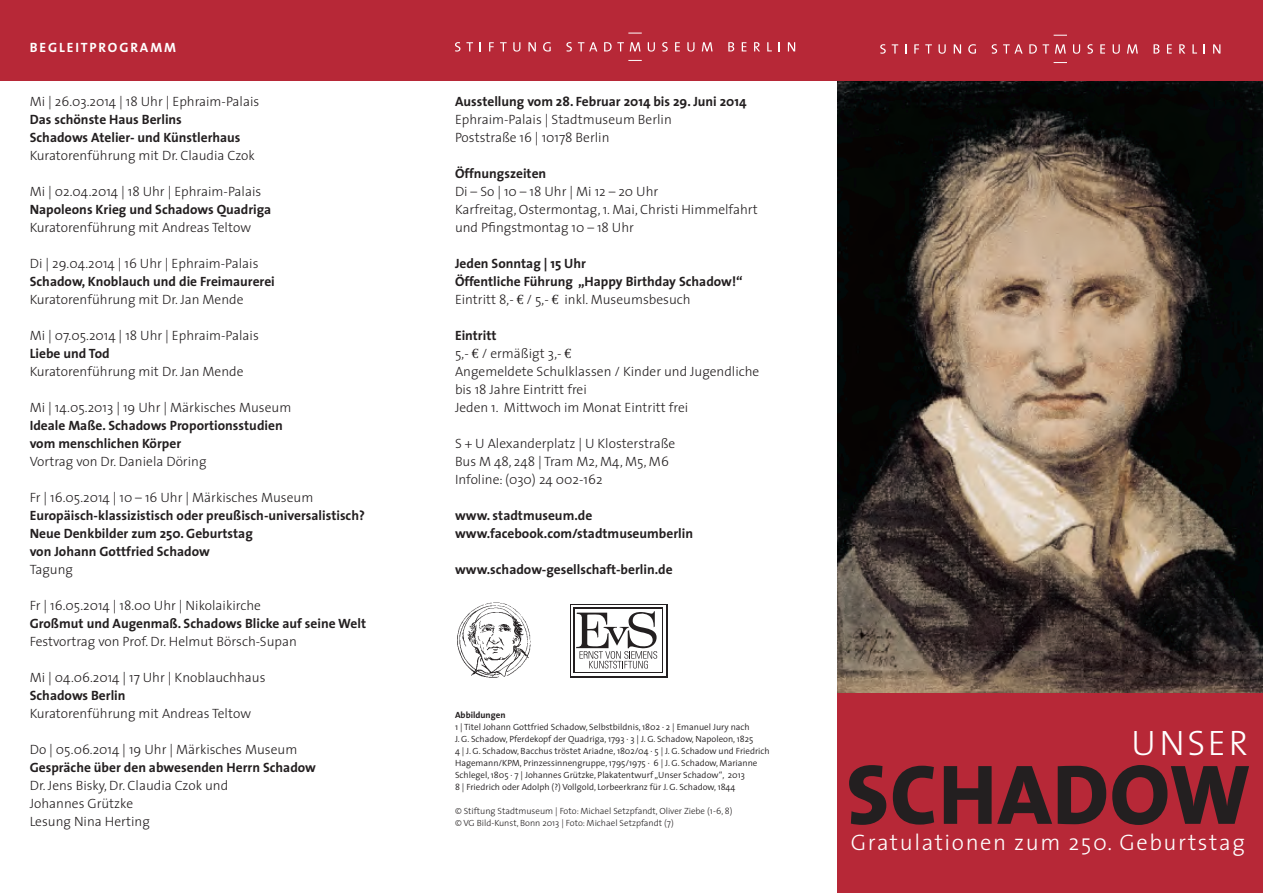
<style>
.page{position:relative;width:1263px;height:893px;background:#fff}
.page>*{position:absolute;margin:0;border:0;box-sizing:border-box;transform-origin:0 0}
.t1{font:800 85.5px "The Sans";letter-spacing:.01em;color:#231f20}
.t2{font:300 35.55px "The Sans";letter-spacing:.075em;color:#fff}
.t3{font:300 22.5px "The Sans";letter-spacing:.07em;color:#fff}
.t4{font:300 13.5px/18px "The Sans";color:#231f20}
.t5{font:700 13.5px/18px "The Sans";color:#231f20}
.t6{font:700 13.5px "The Sans";letter-spacing:.14em;color:#fff}
.t7{font:300 9px/12px "The Sans";color:#231f20}
.t8{font:300 9px/12px "The Sans";color:#231f20}
.t9{font:700 9px "The Sans";color:#231f20}
.s1{font-weight:300}
.s2{font-family:"Euro Serif Std";font-weight:400}
.s3{font-weight:700}
</style>
<div class="page">
<img style="left:838px;top:81px;width:425px;height:612px">
<div style="left:0;top:0;width:1263px;height:81px;background:#b72837"></div>
<div style="left:838px;top:693px;width:425px;height:200px;background:#b72837"></div>
<svg style="left:880px;top:44px;width:6px;height:10px"></svg>
<svg style="left:892px;top:44px;width:6px;height:10px"></svg>
<svg style="left:914px;top:44px;width:5px;height:10px"></svg>
<svg style="left:925px;top:44px;width:7px;height:10px"></svg>
<svg style="left:938px;top:44px;width:8px;height:10px"></svg>
<svg style="left:954px;top:44px;width:7px;height:10px"></svg>
<svg style="left:968px;top:44px;width:8px;height:10px"></svg>
<svg style="left:992px;top:44px;width:5px;height:10px"></svg>
<svg style="left:1003px;top:44px;width:19px;height:10px"></svg>
<svg style="left:1029px;top:44px;width:20px;height:10px"></svg>
<svg style="left:1055px;top:44px;width:11px;height:10px"></svg>
<svg style="left:1073px;top:44px;width:7px;height:10px"></svg>
<svg style="left:1087px;top:44px;width:6px;height:10px"></svg>
<svg style="left:1100px;top:44px;width:5px;height:10px"></svg>
<svg style="left:1113px;top:44px;width:7px;height:10px"></svg>
<svg style="left:1127px;top:44px;width:11px;height:10px"></svg>
<svg style="left:1153px;top:44px;width:6px;height:10px"></svg>
<svg style="left:1167px;top:44px;width:5px;height:10px"></svg>
<svg style="left:1179px;top:44px;width:6px;height:10px"></svg>
<svg style="left:1192px;top:44px;width:5px;height:10px"></svg>
<svg style="left:1213px;top:44px;width:7px;height:10px"></svg>
<svg style="left:1054px;top:35px;width:13px;height:1px"></svg>
<svg style="left:1054px;top:62px;width:13px;height:1px"></svg>
<svg style="left:455px;top:42px;width:5px;height:10px"></svg>
<svg style="left:466px;top:42px;width:7px;height:9px"></svg>
<svg style="left:489px;top:42px;width:5px;height:9px"></svg>
<svg style="left:500px;top:42px;width:7px;height:9px"></svg>
<svg style="left:513px;top:42px;width:7px;height:10px"></svg>
<svg style="left:528px;top:42px;width:8px;height:9px"></svg>
<svg style="left:543px;top:42px;width:8px;height:10px"></svg>
<svg style="left:566px;top:42px;width:6px;height:10px"></svg>
<svg style="left:578px;top:42px;width:19px;height:9px"></svg>
<svg style="left:604px;top:42px;width:20px;height:10px"></svg>
<svg style="left:630px;top:42px;width:10px;height:9px"></svg>
<svg style="left:648px;top:42px;width:7px;height:10px"></svg>
<svg style="left:662px;top:42px;width:6px;height:10px"></svg>
<svg style="left:675px;top:42px;width:5px;height:9px"></svg>
<svg style="left:687px;top:42px;width:7px;height:10px"></svg>
<svg style="left:702px;top:42px;width:11px;height:9px"></svg>
<svg style="left:728px;top:42px;width:6px;height:10px"></svg>
<svg style="left:742px;top:42px;width:4px;height:9px"></svg>
<svg style="left:754px;top:42px;width:6px;height:9px"></svg>
<svg style="left:767px;top:42px;width:5px;height:9px"></svg>
<svg style="left:778px;top:42px;width:2px;height:9px"></svg>
<svg style="left:788px;top:42px;width:7px;height:9px"></svg>
<svg style="left:628px;top:33px;width:14px;height:1px"></svg>
<svg style="left:628px;top:60px;width:14px;height:1px"></svg>
<img style="left:457px;top:602px;width:74px;height:76px">
<hr style="left:666px;top:604px;width:1px;height:73px;background:#231f20">
<hr style="left:570px;top:604px;width:1px;height:73px;background:#231f20">
<hr style="left:570px;top:604px;width:97px;height:1px;background:#231f20">
<hr style="left:570px;top:676px;width:97px;height:1px;background:#231f20">
<hr style="left:573px;top:608px;width:2px;height:65px;background:#231f20">
<hr style="left:662px;top:608px;width:1px;height:65px;background:#231f20">
<hr style="left:573px;top:672px;width:90px;height:1px;background:#231f20">
<hr style="left:573px;top:608px;width:90px;height:1px;background:#231f20">
<svg style="left:576px;top:611px;width:81px;height:57px"></svg>
<p class="t6" style="left:30px;top:37px;width:148px">BEGLEITPROGRAMM</p>
<p class="t4" style="left:30px;top:92px;width:231px">Mi | 26.03.2014 | 18 Uhr | Ephraim-Palais</p>
<p class="t5" style="left:30px;top:111px;width:212px">Das schönste Haus Berlins<br>Schadows Atelier- und Künstlerhaus</p>
<p class="t4" style="left:30px;top:146px;width:227px">Kuratorenführung mit Dr. Claudia Czok</p>
<p class="t4" style="left:30px;top:182px;width:233px">Mi | 02.04.2014 | 18 Uhr | Ephraim-Palais</p>
<p class="t5" style="left:30px;top:201px;width:243px">Napoleons Krieg und Schadows Quadriga</p>
<p class="t4" style="left:30px;top:218px;width:223px">Kuratorenführung mit Andreas Teltow</p>
<p class="t4" style="left:30px;top:254px;width:230px">Di | 29.04.2014 | 16 Uhr | Ephraim-Palais</p>
<p class="t5" style="left:30px;top:273px;width:247px">Schadow, Knoblauch und die Freimaurerei</p>
<p class="t4" style="left:30px;top:290px;width:215px">Kuratorenführung mit Dr. Jan Mende</p>
<p class="t4" style="left:30px;top:326px;width:231px">Mi | 07.05.2014 | 18 Uhr | Ephraim-Palais</p>
<p class="t5" style="left:30px;top:345px;width:82px">Liebe und Tod</p>
<p class="t4" style="left:30px;top:362px;width:215px">Kuratorenführung mit Dr. Jan Mende</p>
<p class="t4" style="left:30px;top:398px;width:263px">Mi | 14.05.2013 | 19 Uhr | Märkisches Museum</p>
<p class="t5" style="left:30px;top:416px;width:254px">Ideale Maße. Schadows Proportionsstudien vom menschlichen Körper</p>
<p class="t4" style="left:30px;top:452px;width:178px">Vortrag von Dr. Daniela Döring</p>
<p class="t4" style="left:30px;top:488px;width:285px">Fr | 16.05.2014 | 10 – 16 Uhr | Märkisches Museum</p>
<p class="t5" style="left:30px;top:507px;width:337px">Europäisch-klassizistisch oder preußisch-universalistisch?<br>Neue Denkbilder zum 250. Geburtstag<br>von Johann Gottfried Schadow</p>
<p class="t4" style="left:30px;top:560px;width:45px">Tagung</p>
<p class="t4" style="left:30px;top:596px;width:233px">Fr | 16.05.2014 | 18.00 Uhr | Nikolaikirche</p>
<p class="t5" style="left:30px;top:615px;width:338px">Großmut und Augenmaß. Schadows Blicke auf seine Welt</p>
<p class="t4" style="left:30px;top:632px;width:269px">Festvortrag von Prof. Dr. Helmut Börsch-Supan</p>
<p class="t4" style="left:30px;top:668px;width:237px">Mi | 04.06.2014 | 17 Uhr | Knoblauchhaus</p>
<p class="t5" style="left:30px;top:687px;width:97px">Schadows Berlin</p>
<p class="t4" style="left:30px;top:704px;width:223px">Kuratorenführung mit Andreas Teltow</p>
<p class="t4" style="left:30px;top:740px;width:269px">Do | 05.06.2014 | 19 Uhr | Märkisches Museum</p>
<p class="t5" style="left:30px;top:759px;width:288px">Gespräche über den abwesenden Herrn Schadow</p>
<p class="t4" style="left:30px;top:776px;width:200px">Dr. Jens Bisky, Dr. Claudia Czok und<br>Johannes Grützke<br>Lesung Nina Herting</p>
<p class="t5" style="left:455px;top:92px;width:293px">Ausstellung vom 28. Februar 2014 bis 29. Juni 2014</p>
<p class="t4" style="left:455px;top:110px;width:218px">Ephraim-Palais | Stadtmuseum Berlin<br>Poststraße 16 | 10178 Berlin</p>
<p class="t5" style="left:455px;top:164px;width:93px">Öffnungszeiten</p>
<p class="t4" style="left:455px;top:182px;width:304px">Di – So | 10 – 18 Uhr | Mi 12 – 20 Uhr<br>Karfreitag, Ostermontag, 1. Mai, Christi Himmelfahrt und Pfingstmontag 10 – 18 Uhr</p>
<p class="t5" style="left:455px;top:254px;width:289px">Jeden Sonntag | 15 Uhr<br>Öffentliche Führung „Happy Birthday Schadow!“<br><span class="s1">Eintritt 8,-</span> <span class="s2">€</span> <span class="s1">/ 5,-</span> <span class="s2">€</span> <span class="s1">inkl. Museumsbesuch</span></p>
<p class="t4" style="left:455px;top:326px;width:306px"><span class="s3">Eintritt<br></span>5,- <span class="s2">€</span> / ermäßigt 3,- <span class="s2">€<br></span>Angemeldete Schulklassen / Kinder und Jugendliche bis 18 Jahre Eintritt frei<br>Jeden 1. Mittwoch im Monat Eintritt frei</p>
<p class="t4" style="left:455px;top:434px;width:222px">S + U Alexanderplatz | U Klosterstraße<br>Bus M 48, 248 | Tram M2, M4, M5, M6<br>Infoline: (030) 24 002-162</p>
<p class="t5" style="left:455px;top:506px;width:240px">www. stadtmuseum.de www.facebook.com/stadtmuseumberlin</p>
<p class="t5" style="left:455px;top:560px;width:219px">www.schadow-gesellschaft-berlin.de</p>
<p class="t9" style="left:455px;top:708px;width:52px">Abbildungen</p>
<p class="t7" style="left:455px;top:721px;width:316px">1 | Titel Johann Gottfried Schadow, Selbstbildnis, 1802 · 2 | Emanuel Jury nach<br>J. G. Schadow, Pferdekopf der Quadriga, 1793 · 3 | J. G. Schadow, Napoleon, 1825<br>4 | J. G. Schadow, Bacchus tröstet Ariadne, 1802/04 · 5 | J. G. Schadow und Friedrich Hagemann/KPM, Prinzessinnengruppe, 1795/1975 · 6 | J. G. Schadow, Marianne Schlegel, 1805 · 7 | Johannes Grützke, Plakatentwurf „Unser Schadow“, 2013<br>8 | Friedrich oder Adolph (?) Vollgold, Lorbeerkranz für J. G. Schadow, 1844</p>
<p class="t8" style="left:455px;top:805px;width:279px">© Stiftung Stadtmuseum | Foto: Michael Setzpfandt, Oliver Ziebe (1-6, 8) © VG Bild-Kunst, Bonn 2013 | Foto: Michael Setzpfandt (7)</p>
<h2 class="t2" style="left:1131px;top:714px;width:118px">UNSER</h2>
<h1 class="t1" style="left:846px;top:723px;width:406px">SCHADOW</h1>
<h3 class="t3" style="left:851px;top:824px;width:395px">Gratulationen zum 250. Geburtstag</h3>
</div>
